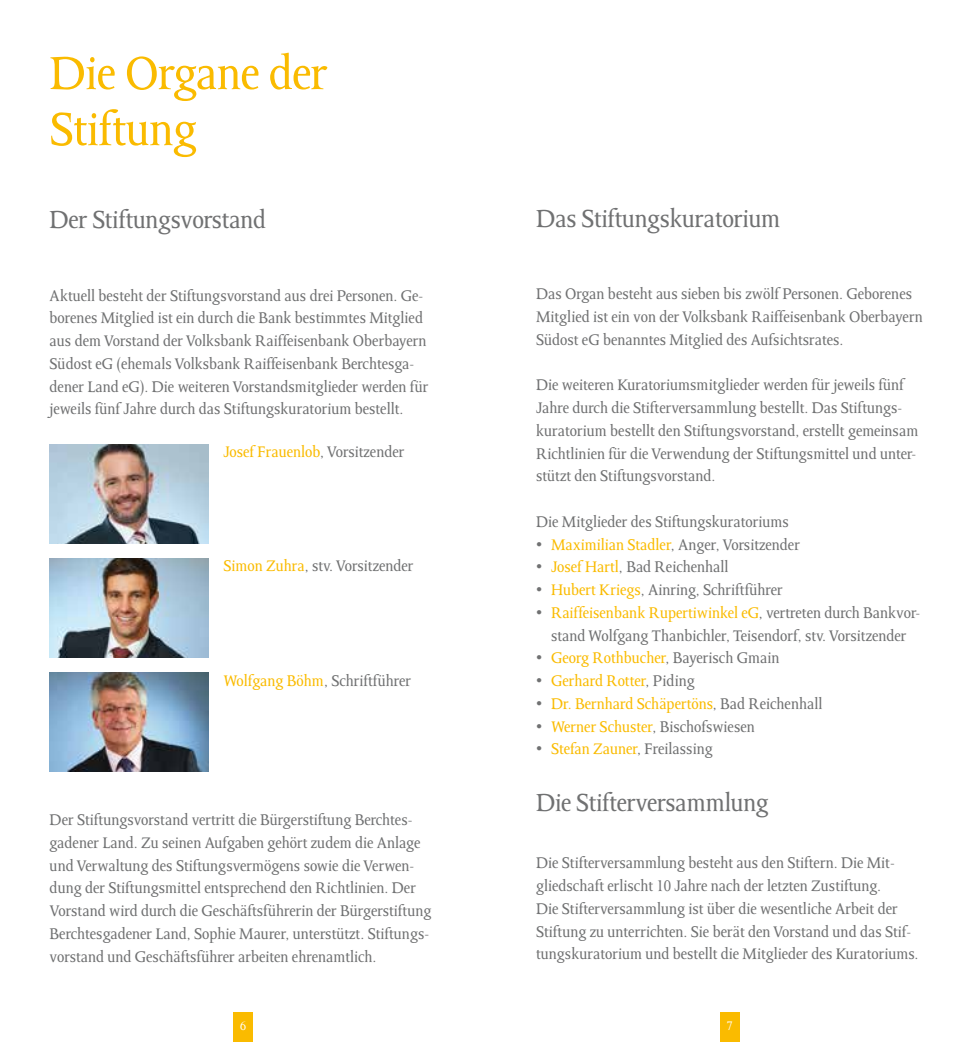
<style>
.page{position:relative;width:973px;height:1042px;background:#fff}
.page>*{position:absolute;margin:0;border:0;box-sizing:border-box;transform-origin:0 0}
.t1{font:52.5px/56px "Octavian";letter-spacing:-.01em;color:#fabb00}
.t2{font:28px "Octavian";letter-spacing:-.01em;color:#707172}
.t3{font:17.5px/22.8px "Octavian";color:#707172}
.t4{font:17.5px "Octavian";color:#fabb00}
.t5{font:14px "Octavian";color:#fff}
.s1{color:#707172}
.s2{color:#fabb00}
</style>
<div class="page">
<div style="left:233px;top:1012px;width:20px;height:30px;background:#fabb00"></div>
<div style="left:719px;top:1012px;width:20px;height:30px;background:#fabb00"></div>
<img style="left:50px;top:444px;width:158px;height:99px">
<img style="left:50px;top:558px;width:158px;height:99px">
<img style="left:50px;top:672px;width:158px;height:99px">
<h1 class="t1" style="left:50px;top:46px;width:279px">Die Organe der<br>Stiftung</h1>
<h2 class="t2" style="left:50px;top:205px;width:218px">Der Stiftungsvorstand</h2>
<p class="t3" style="left:50px;top:284px;width:380px">Aktuell besteht der Stiftungsvorstand aus drei Personen. Ge&shy;borenes Mitglied ist ein durch die Bank bestimmtes Mitglied aus dem Vorstand der Volksbank Raiffeisenbank Oberbayern Südost eG (ehemals Volksbank Raiffeisenbank Berchtesga&shy;dener Land eG). Die weiteren Vorstandsmitglieder werden für jeweils fünf Jahre durch das Stiftungskuratorium bestellt.</p>
<p class="t4" style="left:223px;top:442px;width:182px">Josef Frauenlob<span class="s1">, Vorsitzender</span></p>
<p class="t3" style="left:223px;top:555px;width:192px"><span class="s2">Simon Zuhra</span>, stv. Vorsitzender</p>
<p class="t3" style="left:223px;top:669px;width:189px"><span class="s2">Wolfgang Böhm</span>, Schriftführer</p>
<p class="t3" style="left:50px;top:808px;width:383px">Der Stiftungsvorstand vertritt die Bürgerstiftung Berchtes&shy;gadener Land. Zu seinen Aufgaben gehört zudem die Anlage und Verwaltung des Stiftungsvermögens sowie die Verwen&shy;dung der Stiftungsmittel entsprechend den Richtlinien. Der Vorstand wird durch die Geschäftsführerin der Bürgerstiftung Berchtesgadener Land, Sophie Maurer, unterstützt. Stiftungs&shy;vorstand und Geschäftsführer arbeiten ehrenamtlich.</p>
<h2 class="t2" style="left:536px;top:203px;width:246px">Das Stiftungskuratorium</h2>
<p class="t3" style="left:536px;top:283px;width:388px">Das Organ besteht aus sieben bis zwölf Personen. Geborenes<br>Mitglied ist ein von der Volksbank Raiffeisenbank Oberbayern<br>Südost eG benanntes Mitglied des Aufsichtsrates.</p>
<p class="t3" style="left:536px;top:374px;width:383px">Die weiteren Kuratoriumsmitglieder werden für jeweils fünf Jahre durch die Stifterversammlung bestellt. Das Stiftungs&shy;kuratorium bestellt den Stiftungsvorstand, erstellt gemeinsam Richtlinien für die Verwendung der Stiftungsmittel und unter&shy;stützt den Stiftungsvorstand.</p>
<p class="t3" style="left:536px;top:510px;width:254px">Die Mitglieder des Stiftungskuratoriums</p>
<p class="t3" style="left:536px;top:533px;width:265px">• <span class="s2">Maximilian Stadler</span>, Anger, Vorsitzender</p>
<p class="t3" style="left:536px;top:556px;width:194px">• <span class="s2">Josef Hartl</span>, Bad Reichenhall</p>
<p class="t3" style="left:536px;top:578px;width:248px">• <span class="s2">Hubert Kriegs</span>, Ainring, Schriftführer</p>
<p class="t3" style="left:536px;top:601px;width:385px;text-align:center">• <span class="s2">Raiffeisenbank Rupertiwinkel eG</span>, vertreten durch Bankvor&shy;stand Wolfgang Thanbichler, Teisendorf, stv. Vorsitzender</p>
<p class="t3" style="left:536px;top:647px;width:245px">• <span class="s2">Georg Rothbucher</span>, Bayerisch Gmain</p>
<p class="t4" style="left:536px;top:671px;width:160px"><span class="s1">•</span> Gerhard Rotter<span class="s1">, Piding</span></p>
<p class="t4" style="left:536px;top:694px;width:288px"><span class="s1">•</span> Dr. Bernhard Schäpertöns<span class="s1">, Bad Reichenhall</span></p>
<p class="t3" style="left:536px;top:715px;width:220px">• <span class="s2">Werner Schuster</span>, Bischofswiesen</p>
<p class="t3" style="left:536px;top:738px;width:178px">• <span class="s2">Stefan Zauner</span>, Freilassing</p>
<h2 class="t2" style="left:536px;top:787px;width:234px">Die Stifterversammlung</h2>
<p class="t3" style="left:536px;top:852px;width:384px">Die Stifterversammlung besteht aus den Stiftern. Die Mit&shy;gliedschaft erlischt 10 Jahre nach der letzten Zustiftung.<br>Die Stifterversammlung ist über die wesentliche Arbeit der Stiftung zu unterrichten. Sie berät den Vorstand und das Stif&shy;tungskuratorium und bestellt die Mitglieder des Kuratoriums.</p>
<p class="t5" style="left:240px;top:1018px;width:7px">6</p>
<p class="t5" style="left:726px;top:1018px;width:7px">7</p>
</div>
